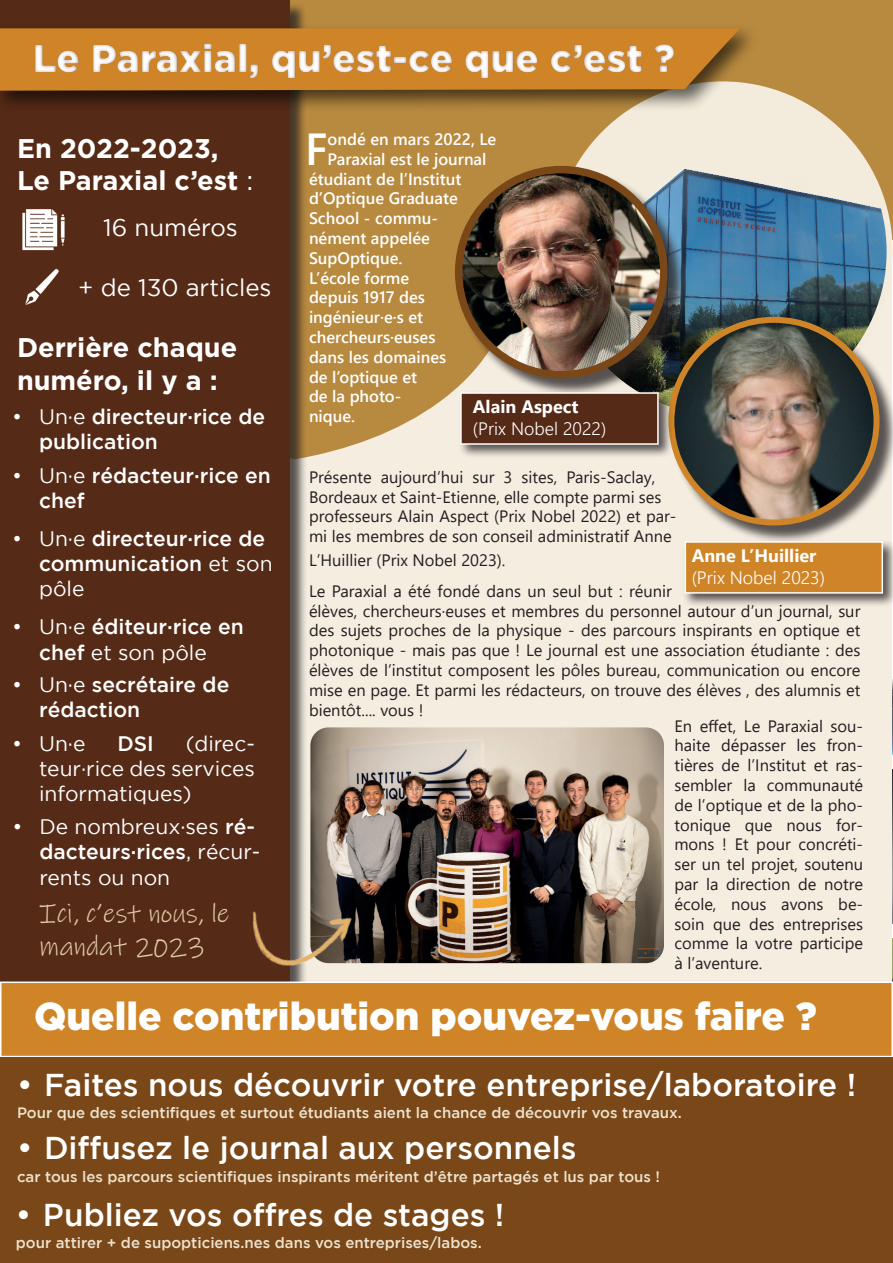
<style>
.page{position:relative;width:893px;height:1263px;background:#fff}
.page>*{position:absolute;margin:0;border:0;box-sizing:border-box;transform-origin:0 0}
.t1{font:600 44.85px "Segoe UI";color:#fff}
.t2{font:900 39px "Gotham";color:#fff}
.t3{font:500 31.5px "Gotham";color:#fff}
.t4{font:700 27px/32.4px "Gotham";color:#fff}
.t5{font:27px/33px "Ink Free";color:#e0cba7}
.t6{font:24px "Gotham";color:#fff}
.t7{font:500 21px/25.2px "Gotham";color:#fff}
.t8{font:21px/25.2px "Gotham";color:#fff;text-align:justify}
.t9{font:300 18px "Segoe UI";color:#fff}
.t10{font:700 18px "Segoe UI";color:#fff}
.t11{font:16.5px/19.8px "Segoe UI";color:#231f20}
.t12{font:600 16.5px "Segoe UI";color:#fff}
.t13{font:500 15px "Gotham";color:#eee3cf}
.s1{font-weight:400}
.s2{font-weight:500}
</style>
<div class="page">
<div style="left:0;top:2px;width:892px;height:1258px;background:#f4ede0"></div>
<img style="left:892px;top:938px;width:1px;height:155px">
<img style="left:892px;top:769px;width:1px;height:155px">
<img style="left:892px;top:600px;width:1px;height:155px">
<div style="left:289px;top:0;width:602px;height:457px;background:#b88a3f"></div>
<img style="left:556px;top:84px;width:334px;height:334px;border-radius:167px">
<div style="left:671px;top:319px;width:222px;height:225px;background:#231f20;opacity:.75"></div>
<img style="left:671px;top:320px;width:205px;height:202px">
<div style="left:668px;top:317px;width:211px;height:208px;border:6px solid #cf8527;border-radius:50%"></div>
<div style="left:682px;top:539px;width:211px;height:69px;background:#231f20;opacity:.75"></div>
<div style="left:685px;top:541px;width:198px;height:53px;background:#cf8527;border:2px solid #fff"></div>
<div style="left:2px;top:2px;width:306px;height:1009px;background:#231f20;opacity:.75"></div>
<div style="left:0;top:0;width:289px;height:992px;background:#552a16"></div>
<div style="left:0;top:23px;width:760px;height:90px;background:#000001;opacity:.61"></div>
<svg style="left:0;top:28px;width:740px;height:63px;background:#c7832b"></svg>
<div style="left:29px;top:35px;width:695px;height:57px;background:#552a16;opacity:.58"></div>
<div style="left:1px;top:982px;width:891px;height:74px;background:#cf8527"></div>
<div style="left:0;top:981px;width:893px;height:76px;border:2px solid #fff"></div>
<div style="left:0;top:1057px;width:892px;height:206px;background:#7a4818"></div>
<div style="left:457px;top:168px;width:229px;height:229px;background:#231f20;opacity:.75"></div>
<img style="left:459px;top:170px;width:205px;height:205px;border-radius:103px">
<div style="left:455px;top:166px;width:212px;height:212px;border:8px solid #7a4818;border-radius:50%"></div>
<div style="left:458px;top:390px;width:215px;height:69px;background:#231f20;opacity:.75"></div>
<div style="left:460px;top:392px;width:199px;height:53px;background:#552a16;border:2px solid #fff"></div>
<img style="left:22px;top:209px;width:43px;height:42px">
<img style="left:25px;top:270px;width:34px;height:34px">
<img style="left:310px;top:727px;width:354px;height:236px">
<img style="left:224px;top:865px;width:155px;height:119px">
<h2 class="t2" style="left:33px;top:36px;width:643px">Le Paraxial, qu’est-ce que c’est ?</h2>
<h3 class="t4" style="left:17px;top:131px;width:238px">En 2022-2023,<br>Le Paraxial c’est <span class="s1">:</span></h3>
<h3 class="t6" style="left:103px;top:214px;width:136px">16 numéros</h3>
<h3 class="t6" style="left:78px;top:275px;width:195px">+ de 130 articles</h3>
<h3 class="t4" style="left:17px;top:331px;width:222px">Derrière chaque numéro, il y a :</h3>
<p class="t7" style="left:39px;top:403px;width:228px;text-indent:-27px"><span class="s1">• Un·e</span> directeur·rice de publication</p>
<p class="t7" style="left:39px;top:462px;width:233px;text-indent:-27px"><span class="s1">• Un·e</span> rédacteur·rice en chef</p>
<p class="t7" style="left:39px;top:525px;width:235px;text-indent:-27px"><span class="s1">• Un·e</span> directeur·rice de communication <span class="s1">et son pôle</span></p>
<p class="t7" style="left:12px;top:614px;width:233px;text-align:center"><span class="s1">• Un·e</span> éditeur·rice en chef <span class="s1">et son pôle</span></p>
<p class="t7" style="left:39px;top:672px;width:192px;text-indent:-27px"><span class="s1">• Un·e</span> secrétaire de rédaction</p>
<p class="t8" style="left:12px;top:730px;width:75px">• Un·e</p>
<p class="t7" style="left:118px;top:730px;width:38px">DSI</p>
<p class="t8" style="left:39px;top:730px;width:217px;text-indent:147px">(direc&shy;teur·rice des services informatiques)</p>
<p class="t8" style="left:39px;top:814px;width:223px;text-align:left;text-indent:-27px">• De nombreux·ses <span class="s2">ré&shy;dacteurs·rices</span>, récur&shy;rents ou non</p>
<h3 class="t5" style="left:39px;top:896px;width:192px">Ici, c’est nous, le mandat 2023</h3>
<h1 class="t1" style="left:305px;top:106px;width:24px">F</h1>
<p class="t12" style="left:328px;top:123px;width:170px">ondé en mars 2022, Le</p>
<p class="t12" style="left:328px;top:143px;width:160px">Paraxial est le journal</p>
<p class="t12" style="left:309px;top:163px;width:154px">étudiant de l’Institut</p>
<p class="t12" style="left:309px;top:183px;width:150px">d’Optique Graduate</p>
<p class="t12" style="left:309px;top:203px;width:131px">School - commu-</p>
<p class="t12" style="left:309px;top:222px;width:122px">nément appelée</p>
<p class="t12" style="left:309px;top:242px;width:95px">SupOptique.</p>
<p class="t12" style="left:309px;top:262px;width:102px">L’école forme</p>
<p class="t12" style="left:309px;top:282px;width:117px">depuis 1917 des</p>
<p class="t12" style="left:309px;top:302px;width:116px">ingénieur·e·s et</p>
<p class="t12" style="left:309px;top:321px;width:128px">chercheurs·euses</p>
<p class="t12" style="left:309px;top:341px;width:139px">dans les domaines</p>
<p class="t12" style="left:309px;top:361px;width:110px">de l’optique et</p>
<p class="t12" style="left:309px;top:381px;width:94px">de la photo-</p>
<p class="t12" style="left:309px;top:401px;width:48px">nique.</p>
<p class="t10" style="left:473px;top:390px;width:107px">Alain Aspect</p>
<p class="t9" style="left:473px;top:411px;width:135px">(Prix Nobel 2022)</p>
<p class="t11" style="left:309px;top:466px;width:369px">Présente aujourd’hui sur 3 sites, Paris-Saclay, Bordeaux et Saint-Etienne, elle compte parmi ses professeurs Alain Aspect (Prix Nobel 2022) et par&shy;mi les membres de son conseil administratif Anne</p>
<p class="t11" style="left:309px;top:548px;width:198px">L’Huillier (Prix Nobel 2023).</p>
<p class="t10" style="left:692px;top:539px;width:126px">Anne L’Huillier</p>
<p class="t9" style="left:692px;top:560px;width:135px">(Prix Nobel 2023)</p>
<p class="t11" style="left:309px;top:579px;width:553px">Le Paraxial a été fondé dans un seul but : réunir<br>élèves, chercheurs·euses et membres du personnel autour d’un journal, sur des sujets proches de la physique - des parcours inspirants en optique et photonique - mais pas que ! Le journal est une association étudiante : des élèves de l’institut composent les pôles bureau, communication ou encore mise en page. Et parmi les rédacteurs, on trouve des élèves , des alumnis et bientôt.... vous !</p>
<p class="t11" style="left:674px;top:714px;width:190px;text-align:justify">En effet, Le Paraxial sou&shy;haite dépasser les fron&shy;tières de l’Institut et ras&shy;sembler la communauté de l’optique et de la pho&shy;tonique que nous for&shy;mons ! Et pour concréti&shy;ser un tel projet, soutenu par la direction de notre école, nous avons be&shy;soin que des entreprises comme la votre participe à l’aventure.</p>
<h2 class="t2" style="left:34px;top:993px;width:784px">Quelle contribution pouvez-vous faire ?</h2>
<h3 class="t3" style="left:17px;top:1067px;width:841px">• Faites nous découvrir votre entreprise/laboratoire !</h3>
<p class="t13" style="left:17px;top:1104px;width:666px">Pour que des scientifiques et surtout étudiants aient la chance de découvrir vos travaux.</p>
<h3 class="t3" style="left:17px;top:1130px;width:561px">• Diffusez le journal aux personnels</h3>
<p class="t13" style="left:17px;top:1168px;width:645px">car tous les parcours scientifiques inspirants méritent d’être partagés et lus par tous !</p>
<h3 class="t3" style="left:16px;top:1197px;width:490px">• Publiez vos offres de stages !</h3>
<p class="t13" style="left:16px;top:1234px;width:467px">pour attirer + de supopticiens.nes dans vos entreprises/labos.</p>
</div>
